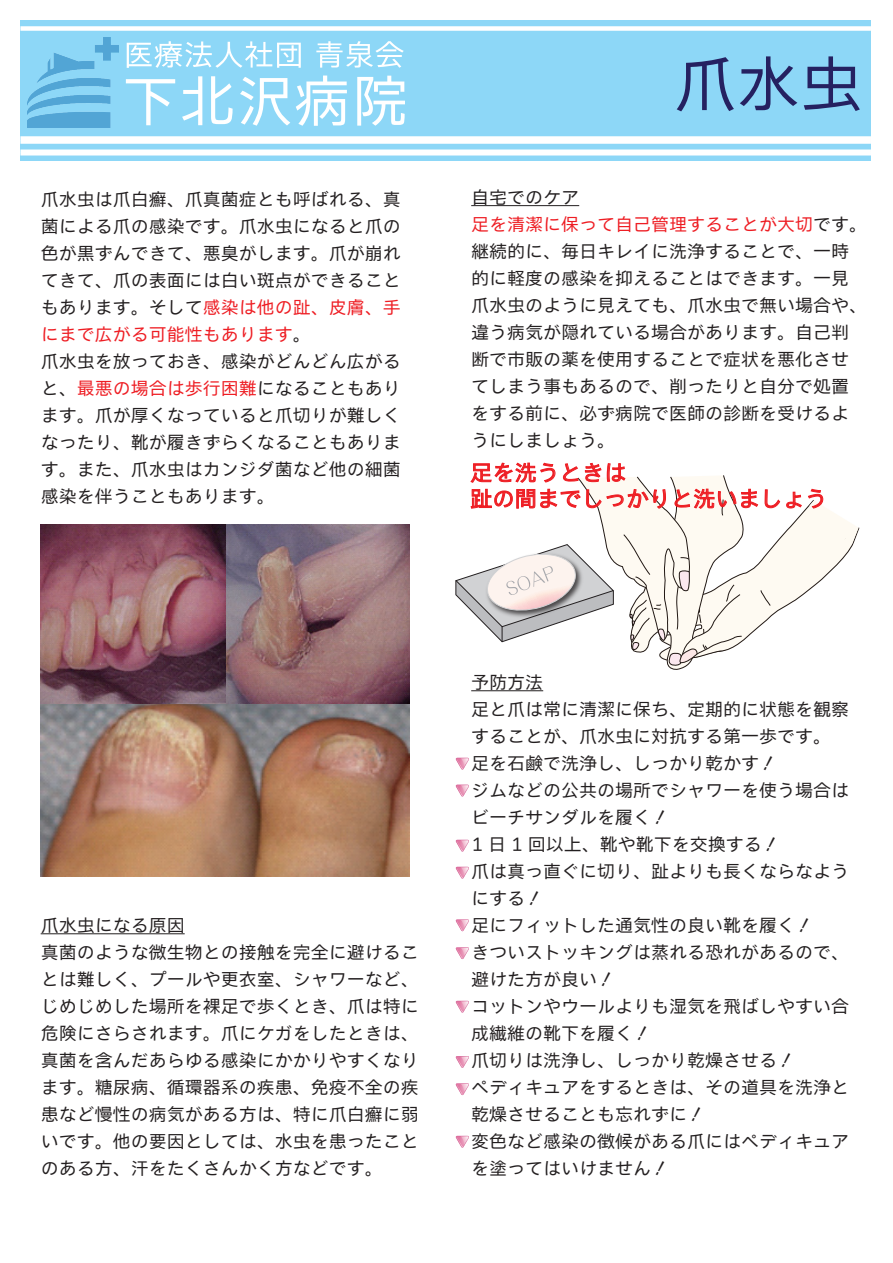
<style>
.page{position:relative;width:893px;height:1263px;background:#fff}
.page>*{position:absolute;margin:0;border:0;box-sizing:border-box;transform-origin:0 0}
.t1{font:63px "Ruika 03";color:#252161}
.t2{font:22.35px/26.1px "Ruika 03";color:#ee1d23}
.t3{font:18px/27px "Ruika 03";color:#231f20}
.s1{color:#ee1d23}
</style>
<div class="page">
<hr style="left:471px;top:205px;width:108px;height:1px;background:#231f20">
<div style="left:20px;top:20px;width:851px;height:141px;background:#8dd7f7"></div>
<div style="left:20px;top:136px;width:851px;height:8px;background:#fff"></div>
<div style="left:20px;top:149px;width:851px;height:6px;background:#fff"></div>
<img style="left:28px;top:38px;width:90px;height:90px">
<div style="left:20px;top:26px;width:851px;height:5px;background:#fff"></div>
<hr style="left:41px;top:933px;width:144px;height:1px;background:#231f20">
<svg style="left:127px;top:41px;width:174px;height:27px"></svg>
<svg style="left:316px;top:41px;width:88px;height:27px"></svg>
<svg style="left:126px;top:79px;width:49px;height:46px"></svg>
<svg style="left:182px;top:76px;width:51px;height:49px"></svg>
<svg style="left:240px;top:77px;width:50px;height:49px"></svg>
<svg style="left:296px;top:76px;width:51px;height:50px"></svg>
<svg style="left:357px;top:76px;width:48px;height:50px"></svg>
<hr style="left:471px;top:690px;width:72px;height:1px;background:#231f20">
<img style="left:41px;top:524px;width:369px;height:353px">
<svg style="left:456px;top:758px;width:13px;height:11px"></svg>
<svg style="left:456px;top:785px;width:13px;height:11px"></svg>
<svg style="left:456px;top:840px;width:13px;height:11px"></svg>
<svg style="left:456px;top:867px;width:13px;height:11px"></svg>
<svg style="left:456px;top:919px;width:13px;height:12px"></svg>
<svg style="left:456px;top:947px;width:13px;height:12px"></svg>
<svg style="left:456px;top:1001px;width:13px;height:11px"></svg>
<svg style="left:456px;top:1056px;width:13px;height:12px"></svg>
<svg style="left:456px;top:1083px;width:13px;height:12px"></svg>
<svg style="left:456px;top:1136px;width:13px;height:11px"></svg>
<svg style="left:455px;top:462px;width:404px;height:208px"></svg>
<p class="t3" style="left:41px;top:185px;width:362px">爪水虫は爪白癬、爪真菌症とも呼ばれる、真菌による爪の感染です。爪水虫になると爪の色が黒ずんできて、悪臭がします。爪が崩れてきて、爪の表面には白い斑点ができることもあります。そして<span class="s1">感染は他の趾、皮膚、手にまで広がる可能性もあります</span>。<br>爪水虫を放っておき、感染がどんどん広がると、<span class="s1">最悪の場合は歩行困難</span>になることもあります。爪が厚くなっていると爪切りが難しくなったり、靴が履きずらくなることもあります。また、爪水虫はカンジダ菌など他の細菌感染を伴うこともあります。</p>
<h1 class="t1" style="left:674px;top:52px;width:191px">爪水虫</h1>
<p class="t3" style="left:471px;top:184px;width:398px">自宅でのケア<br><span class="s1">足を清潔に保って自己管理することが大切</span>です。継続的に、毎日キレイに洗浄することで、一時的に軽度の感染を抑えることはできます。一見爪水虫のように見えても、爪水虫で無い場合や、違う病気が隠れている場合があります。自己判断で市販の薬を使用することで症状を悪化させてしまう事もあるので、削ったりと自分で処置をする前に、必ず病院で医師の診断を受けるようにしましょう。</p>
<p class="t2" style="left:470px;top:459px;width:358px">足を洗うときは<br>趾の間までしっかりと洗いましょう</p>
<p class="t3" style="left:41px;top:912px;width:379px">爪水虫になる原因<br>真菌のような微生物との接触を完全に避けることは難しく、プールや更衣室、シャワーなど、じめじめした場所を裸足で歩くとき、爪は特に危険にさらされます。爪にケガをしたときは、真菌を含んだあらゆる感染にかかりやすくなります。糖尿病、循環器系の疾患、免疫不全の疾患など慢性の病気がある方は、特に爪白癬に弱いです。他の要因としては、水虫を患ったことのある方、汗をたくさんかく方などです。</p>
<p class="t3" style="left:471px;top:669px;width:380px">予防方法<br>足と爪は常に清潔に保ち、定期的に状態を観察することが、爪水虫に対抗する第一歩です。足を石鹸で洗浄し、しっかり乾かす！<br>ジムなどの公共の場所でシャワーを使う場合はビーチサンダルを履く！<br>1 日 1 回以上、靴や靴下を交換する！<br>爪は真っ直ぐに切り、趾よりも長くならなようにする！<br>足にフィットした通気性の良い靴を履く！<br>きついストッキングは蒸れる恐れがあるので、避けた方が良い！<br>コットンやウールよりも湿気を飛ばしやすい合成繊維の靴下を履く！<br>爪切りは洗浄し、しっかり乾燥させる！<br>ペディキュアをするときは、その道具を洗浄と乾燥させることも忘れずに！<br>変色など感染の徴候がある爪にはペディキュアを塗ってはいけません！</p>
</div>
